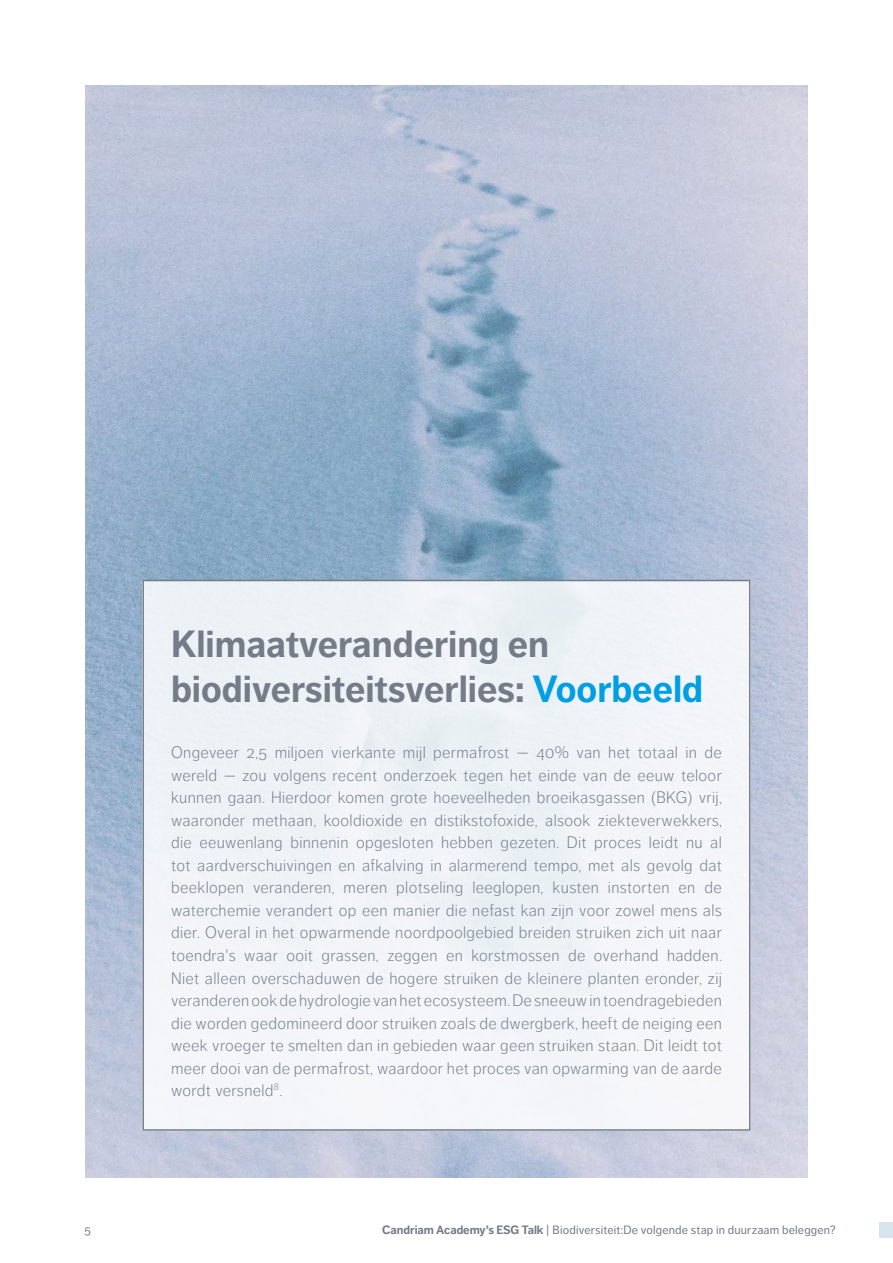
<style>
.page{position:relative;width:893px;height:1263px;background:#fff}
.page>*{position:absolute;margin:0;border:0;box-sizing:border-box;transform-origin:0 0}
.t1{font:700 37.5px/45px "Dagny Pro";color:#757c87}
.t2{font:300 16.5px/22.5px "Dagny Pro";letter-spacing:.02em;color:#747c87;text-align:justify}
.t3{font:12px "Dagny Pro";letter-spacing:.015em;color:#747c87}
.s1{color:#009fe3}
.s2{font-weight:700}
</style>
<div class="page">
<div style="left:879px;top:1222px;width:14px;height:16px;background:#d9e5ee"></div>
<img style="left:85px;top:85px;width:723px;height:1093px">
<div style="left:142px;top:580px;width:608px;height:551px;background:#f1f4f8"></div>
<div style="left:142px;top:580px;width:608px;height:551px;border:2px solid #747c87"></div>
<h1 class="t1" style="left:171px;top:622px;width:534px">Klimaatverandering en biodiversiteitsverlies: <span class="s1">Voorbeeld</span></h1>
<p class="t2" style="left:171px;top:742px;width:552px">Ongeveer 2,5 miljoen vierkante mijl permafrost — 40% van het totaal in de wereld — zou volgens recent onderzoek tegen het einde van de eeuw teloor kunnen gaan. Hierdoor komen grote hoeveelheden broeikasgassen (BKG) vrij, waaronder methaan, kooldioxide en distikstofoxide, alsook ziekteverwekkers, die eeuwenlang binnenin opgesloten hebben gezeten. Dit proces leidt nu al tot aardverschuivingen en afkalving in alarmerend tempo, met als gevolg dat beeklopen veranderen, meren plotseling leeglopen, kusten instorten en de waterchemie verandert op een manier die nefast kan zijn voor zowel mens als dier. Overal in het opwarmende noordpoolgebied breiden struiken zich uit naar toendra's waar ooit grassen, zeggen en korstmossen de overhand hadden.<br>Niet alleen overschaduwen de hogere struiken de kleinere planten eronder, zij veranderen ook de hydrologie van het ecosysteem. De sneeuw in toendragebieden die worden gedomineerd door struiken zoals de dwergberk, heeft de neiging een week vroeger te smelten dan in gebieden waar geen struiken staan. Dit leidt tot meer dooi van de permafrost, waardoor het proces van opwarming van de aarde wordt versneld<sup>8</sup>.</p>
<p class="t3" style="left:84px;top:1223px;width:8px">5</p>
<p class="t3" style="left:382px;top:1223px;width:455px"><span class="s2">Candriam Academy’s ESG Talk</span> | Biodiversiteit:De volgende stap in duurzaam beleggen?</p>
</div>
